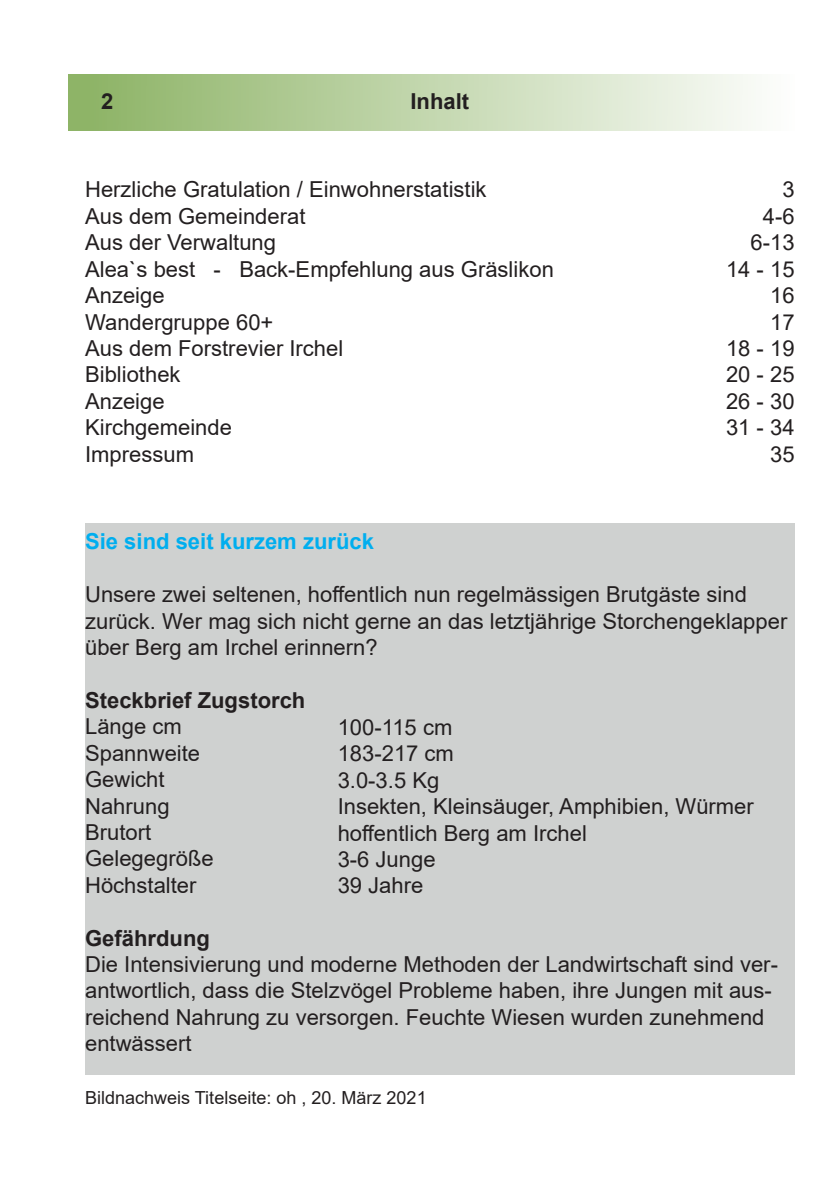
<style>
.page{position:relative;width:840px;height:1191px;background:#fff}
.page>*{position:absolute;margin:0;border:0;box-sizing:border-box;transform-origin:0 0}
.t1{font:22px/26.4px "Arial";color:#231f20}
.t2{font:700 22px "Arial";color:#231f20}
.t3{font:700 22px "Arial";color:#00aeef}
.t4{font:18px "Arial";color:#231f20}
</style>
<div class="page">
<div style="left:68px;top:74px;width:726px;height:56px;background:linear-gradient(to right,#8ab262,#fdfefd)"></div>
<div style="left:85px;top:523px;width:709px;height:551px;background:#cfd1d0"></div>
<p class="t2" style="left:101px;top:86px;width:14px">2</p>
<p class="t2" style="left:410px;top:86px;width:60px">Inhalt</p>
<p class="t1" style="left:85px;top:176px;width:470px">Herzliche Gratulation / Einwohnerstatistik<br>Aus dem Gemeinderat<br>Aus der Verwaltung<br>Alea`s best - Back-Empfehlung aus Gräslikon<br>Anzeige<br>Wandergruppe 60+<br>Aus dem Forstrevier Irchel<br>Bibliothek<br>Anzeige<br>Kirchgemeinde<br>Impressum</p>
<p class="t1" style="left:725px;top:176px;width:70px;text-align:right">3<br>4-6<br>6-13<br>14 - 15<br>16<br>17<br>18 - 19<br>20 - 25<br>26 - 30<br>31 - 34<br>35</p>
<p class="t3" style="left:85px;top:526px;width:290px">Sie sind seit kurzem zurück</p>
<p class="t1" style="left:85px;top:581px;width:703px">Unsere zwei seltenen, hoffentlich nun regelmässigen Brutgäste sind zurück. Wer mag sich nicht gerne an das letztjährige Storchengeklapper über Berg am Irchel erinnern?</p>
<p class="t2" style="left:85px;top:684px;width:222px">Steckbrief Zugstorch</p>
<p class="t1" style="left:85px;top:713px;width:130px">Länge cm<br>Spannweite<br>Gewicht<br>Nahrung<br>Brutort<br>Gelegegröße<br>Höchstalter</p>
<p class="t2" style="left:85px;top:922px;width:126px">Gefährdung</p>
<p class="t1" style="left:85px;top:951px;width:694px">Die Intensivierung und moderne Methoden der Landwirtschaft sind ver&shy;antwortlich, dass die Stelzvögel Probleme haben, ihre Jungen mit aus&shy;reichend Nahrung zu versorgen. Feuchte Wiesen wurden zunehmend entwässert</p>
<p class="t1" style="left:337px;top:714px;width:417px">100-115 cm<br>183-217 cm<br>3.0-3.5 Kg<br>Insekten, Kleinsäuger, Amphibien, Würmer hoffentlich Berg am Irchel<br>3-6 Junge<br>39 Jahre</p>
<p class="t4" style="left:85px;top:1085px;width:343px">Bildnachweis Titelseite: oh , 20. März 2021</p>
</div>
